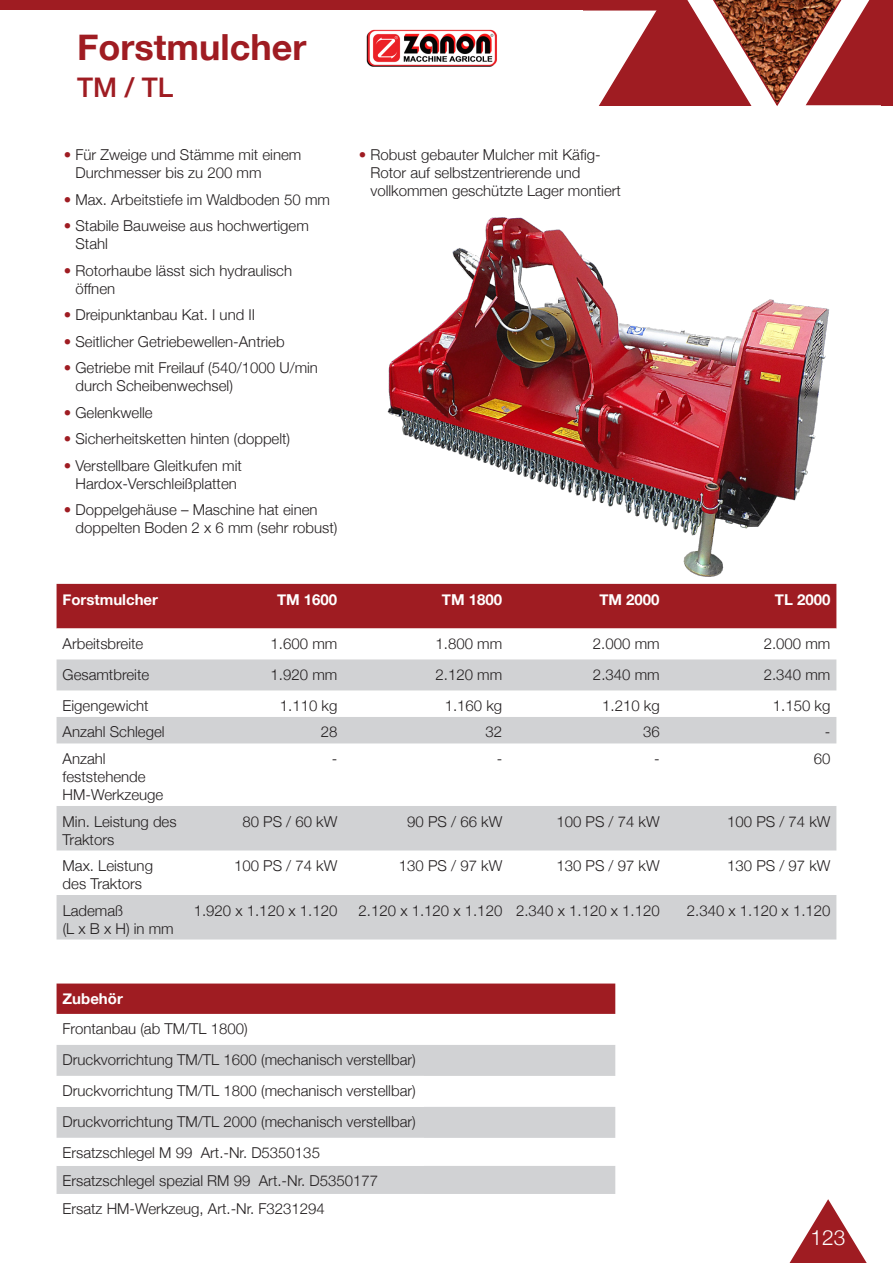
<style>
.page{position:relative;width:893px;height:1263px;background:#fff}
.page>*{position:absolute;margin:0;border:0;box-sizing:border-box;transform-origin:0 0}
.t1{font:700 36px "Helvetica Neue";color:#9f1c22}
.t2{font:500 27px "Helvetica Neue";color:#9f1c22}
.t3{font:300 21px "Helvetica Neue";color:#fff}
.t4{font:300 15px/18px "Helvetica Neue";color:#231f20}
.t5{font:700 15px "Helvetica Neue";color:#fff}
.s1{color:#9f1c22}
</style>
<div class="page">
<svg style="left:790px;top:1199px;width:77px;height:64px"></svg>
<svg style="left:0;top:0;width:893px;height:106px"></svg>
<div style="left:0;top:11px;width:583px;height:102px;background:#fff"></div>
<img style="left:366px;top:29px;width:131px;height:38px">
<img style="left:364px;top:217px;width:473px;height:367px">
<div style="left:57px;top:983px;width:558px;height:31px;background:#9f1c22"></div>
<svg style="left:57px;top:1045px;width:558px;height:149px;fill:#d1d2d4"></svg>
<svg style="left:57px;top:1076px;width:367px;height:118px"></svg>
<div style="left:57px;top:584px;width:779px;height:44px;background:#9f1c22"></div>
<svg style="left:57px;top:659px;width:779px;height:280px;fill:#d1d2d4"></svg>
<h1 class="t1" style="left:64px;top:19px;width:383px">Wu zelstockschneider</h1>
<h2 class="t2" style="left:64px;top:66px;width:44px">WE</h2>
<h1 class="t1" style="left:77px;top:19px;width:231px">Forstmulcher</h1>
<h2 class="t2" style="left:77px;top:66px;width:98px">TM / TL</h2>
<p class="t4" style="left:75px;top:145px;width:227px;text-indent:-12px"><span class="s1">•</span> Für Zweige und Stämme mit einem<br>Durchmesser bis zu 200 mm</p>
<p class="t4" style="left:64px;top:189px;width:268px"><span class="s1">•</span> Max. Arbeitstiefe im Waldboden 50 mm</p>
<p class="t4" style="left:75px;top:216px;width:235px;text-indent:-12px"><span class="s1">•</span> Stabile Bauweise aus hochwertigem<br>Stahl</p>
<p class="t4" style="left:75px;top:260px;width:218px;text-indent:-12px"><span class="s1">•</span> Rotorhaube lässt sich hydraulisch öffnen</p>
<p class="t4" style="left:64px;top:305px;width:193px"><span class="s1">•</span> Dreipunktanbau Kat. I und II</p>
<p class="t4" style="left:64px;top:331px;width:222px"><span class="s1">•</span> Seitlicher Getriebewellen-Antrieb</p>
<p class="t4" style="left:75px;top:358px;width:244px;text-indent:-12px"><span class="s1">•</span> Getriebe mit Freilauf (540/1000 U/min durch Scheibenwechsel)</p>
<p class="t4" style="left:64px;top:402px;width:90px"><span class="s1">•</span> Gelenkwelle</p>
<p class="t4" style="left:64px;top:429px;width:228px"><span class="s1">•</span> Sicherheitsketten hinten (doppelt)</p>
<p class="t4" style="left:64px;top:455px;width:180px;text-align:center"><span class="s1">•</span> Verstellbare Gleitkufen mit<br>Hardox-Verschleißplatten</p>
<p class="t4" style="left:75px;top:500px;width:264px;text-indent:-12px"><span class="s1">•</span> Doppelgehäuse – Maschine hat einen doppelten Boden 2 x 6 mm (sehr robust)</p>
<p class="t4" style="left:370px;top:145px;width:252px;text-indent:-12px"><span class="s1">•</span> Robust gebauter Mulcher mit Käfig-<br>Rotor auf selbstzentrierende und vollkommen geschützte Lager montiert</p>
<p class="t5" style="left:63px;top:587px;width:97px">Forstmulcher</p>
<p class="t5" style="left:277px;top:587px;width:62px">TM 1600</p>
<p class="t5" style="left:442px;top:587px;width:62px">TM 1800</p>
<p class="t5" style="left:599px;top:587px;width:62px">TM 2000</p>
<p class="t5" style="left:775px;top:587px;width:57px">TL 2000</p>
<p class="t4" style="left:63px;top:633px;width:82px">Arbeitsbreite</p>
<p class="t4" style="left:271px;top:633px;width:68px">1.600 mm</p>
<p class="t4" style="left:436px;top:633px;width:68px">1.800 mm</p>
<p class="t4" style="left:593px;top:633px;width:68px">2.000 mm</p>
<p class="t4" style="left:764px;top:633px;width:68px">2.000 mm</p>
<p class="t4" style="left:63px;top:664px;width:88px">Gesamtbreite</p>
<p class="t4" style="left:271px;top:664px;width:68px">1.920 mm</p>
<p class="t4" style="left:436px;top:664px;width:68px">2.120 mm</p>
<p class="t4" style="left:593px;top:664px;width:68px">2.340 mm</p>
<p class="t4" style="left:764px;top:664px;width:68px">2.340 mm</p>
<p class="t4" style="left:63px;top:695px;width:88px">Eigengewicht</p>
<p class="t4" style="left:280px;top:695px;width:59px">1.110 kg</p>
<p class="t4" style="left:445px;top:695px;width:59px">1.160 kg</p>
<p class="t4" style="left:602px;top:695px;width:59px">1.210 kg</p>
<p class="t4" style="left:773px;top:695px;width:59px">1.150 kg</p>
<p class="t4" style="left:63px;top:722px;width:103px">Anzahl Schlegel</p>
<p class="t4" style="left:321px;top:722px;width:18px">28</p>
<p class="t4" style="left:486px;top:722px;width:18px">32</p>
<p class="t4" style="left:643px;top:722px;width:18px">36</p>
<p class="t4" style="left:825px;top:722px;width:7px">-</p>
<p class="t4" style="left:63px;top:748px;width:102px">Anzahl feststehende<br>HM-Werkzeuge</p>
<p class="t4" style="left:332px;top:748px;width:7px">-</p>
<p class="t4" style="left:497px;top:748px;width:7px">-</p>
<p class="t4" style="left:654px;top:748px;width:7px">-</p>
<p class="t4" style="left:814px;top:748px;width:18px">60</p>
<p class="t4" style="left:63px;top:811px;width:115px">Min. Leistung des<br>Traktors</p>
<p class="t4" style="left:242px;top:811px;width:97px">80 PS / 60 kW</p>
<p class="t4" style="left:407px;top:811px;width:97px">90 PS / 66 kW</p>
<p class="t4" style="left:556px;top:811px;width:105px">100 PS / 74 kW</p>
<p class="t4" style="left:727px;top:811px;width:105px">100 PS / 74 kW</p>
<p class="t4" style="left:63px;top:855px;width:92px">Max. Leistung des Traktors</p>
<p class="t4" style="left:234px;top:855px;width:105px">100 PS / 74 kW</p>
<p class="t4" style="left:399px;top:855px;width:105px">130 PS / 97 kW</p>
<p class="t4" style="left:556px;top:855px;width:105px">130 PS / 97 kW</p>
<p class="t4" style="left:727px;top:855px;width:105px">130 PS / 97 kW</p>
<p class="t4" style="left:63px;top:900px;width:113px">Lademaß<br>(L x B x H) in mm</p>
<p class="t4" style="left:194px;top:900px;width:145px">1.920 x 1.120 x 1.120</p>
<p class="t4" style="left:359px;top:900px;width:303px">2.120 x 1.120 x 1.120 2.340 x 1.120 x 1.120</p>
<p class="t4" style="left:687px;top:900px;width:145px">2.340 x 1.120 x 1.120</p>
<p class="t5" style="left:63px;top:987px;width:62px">Zubehör</p>
<p class="t4" style="left:63px;top:1012px;width:355px;line-height:31px">Frontanbau (ab TM/TL 1800)<br>Druckvorrichtung TM/TL 1600 (mechanisch verstellbar)<br>Druckvorrichtung TM/TL 1800 (mechanisch verstellbar)<br>Druckvorrichtung TM/TL 2000 (mechanisch verstellbar)<br>Ersatzschlegel M 99 Art.-Nr. D5350135</p>
<p class="t4" style="left:63px;top:1166px;width:317px;line-height:28px">Ersatzschlegel spezial RM 99 Art.-Nr. D5350177<br>Ersatz HM-Werkzeug, Art.-Nr. F3231294</p>
<h3 class="t3" style="left:811px;top:1221px;width:37px">123</h3>
</div>
